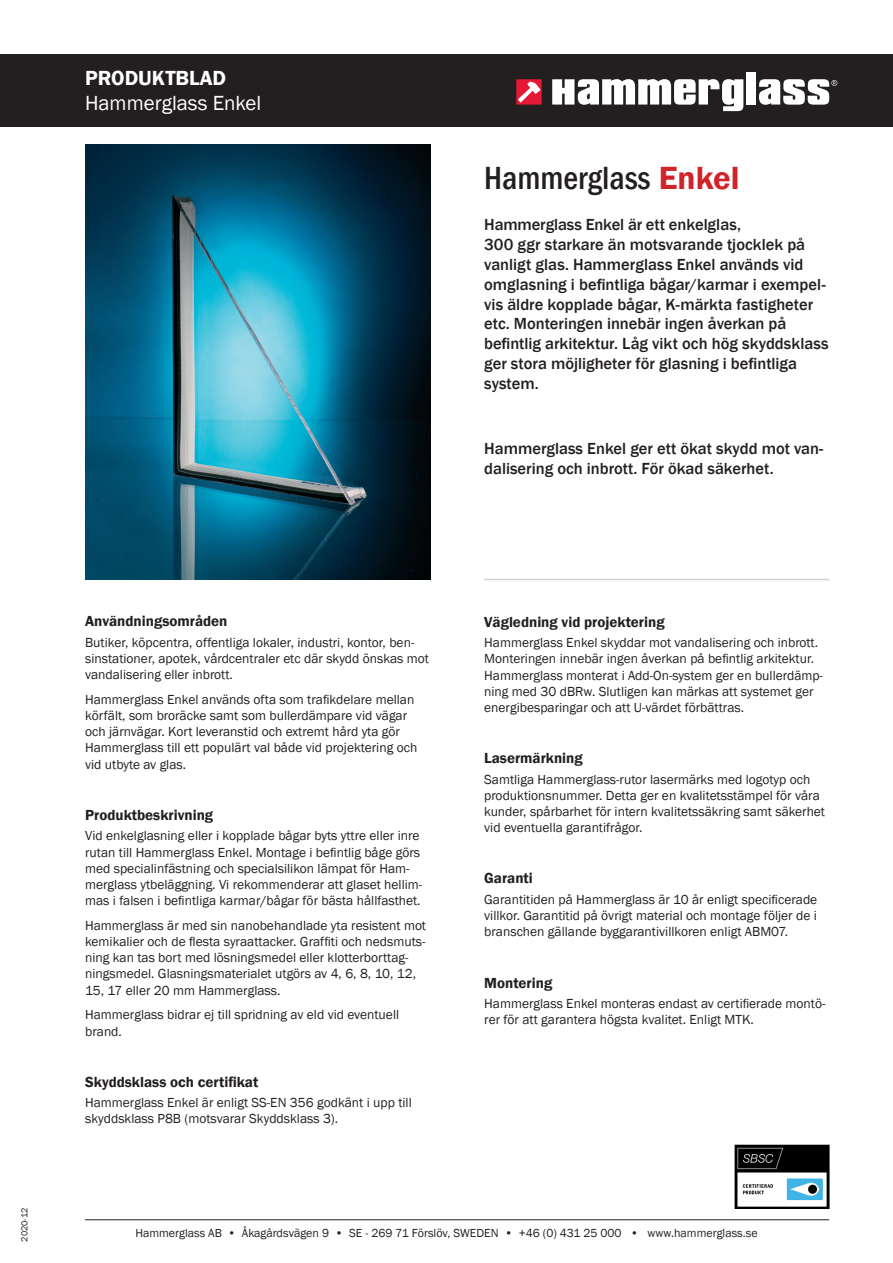
<style>
.page{position:relative;width:893px;height:1263px;background:#fff}
.page>*{position:absolute;margin:0;border:0;box-sizing:border-box;transform-origin:0 0}
.t1{font:500 condensed 33px "Franklin Gothic";color:#231f20}
.t2{font:21px "Franklin Gothic";color:#fff}
.t3{font:600 21px "Franklin Gothic";color:#fff}
.HmG_rubrikord_FrMC22{font:500 16.5px/19.8px "Franklin Gothic";color:#231f20}
.HmG_Ingress_11{font:500 16.5px/19.8px "Franklin Gothic";color:#231f20}
.HmG_Mellanrubrik_10{font:600 15px "Franklin Gothic";color:#231f20}
.HmG_Brödtext_9{font:13.5px/16.2px "Franklin Gothic";color:#231f20}
.t4{font:12px "Franklin Gothic";color:#231f20}
.t5{font:9px "Franklin Gothic";color:#231f20}
.s1{font-weight:600;font-stretch:normal;color:#d1232a}
</style>
<div class="page">
<div style="left:0;top:54px;width:893px;height:72px;background:#231f20"></div>
<div style="left:516px;top:79px;width:26px;height:26px;background:#e51836"></div>
<svg style="left:518px;top:82px;width:22px;height:20px"></svg>
<svg style="left:552px;top:79px;width:191px;height:32px"></svg>
<div style="left:747px;top:73px;width:9px;height:32px;background:#fff"></div>
<svg style="left:759px;top:79px;width:78px;height:26px"></svg>
<hr style="left:85px;top:1219px;width:744px;height:1px;background:#231f20">
<img style="left:85px;top:145px;width:345px;height:435px">
<hr style="left:484px;top:579px;width:345px;height:1px;background:#d1d2cc">
<img style="left:734px;top:1144px;width:95px;height:65px">
<p class="t5" style="left:19px;top:1242px;width:35px;rotate:-90deg">2020-12</p>
<p class="t3" style="left:85px;top:65px;width:143px">PRODUKTBLAD</p>
<p class="t2" style="left:85px;top:90px;width:178px">Hammerglass Enkel</p>
<p class="t1" style="left:484px;top:156px;width:257px">Hammerglass <span class="s1">Enkel</span></p>
<p class="HmG_rubrikord_FrMC22" style="left:484px;top:215px;width:346px">Hammerglass Enkel är ett enkelglas,<br>300 ggr starkare än motsvarande tjocklek på vanligt glas. Hammerglass Enkel används vid omglasning i befintliga bågar/karmar i exempel&shy;vis äldre kopplade bågar, K-märkta fastigheter etc. Monteringen innebär ingen åverkan på befintlig arkitektur. Låg vikt och hög skyddsklass ger stora möjligheter för glasning i befintliga system.</p>
<p class="HmG_Ingress_11" style="left:484px;top:439px;width:340px">Hammerglass Enkel ger ett ökat skydd mot van&shy;dalisering och inbrott. För ökad säkerhet.</p>
<p class="HmG_Mellanrubrik_10" style="left:85px;top:612px;width:144px">Användningsområden</p>
<p class="HmG_Brödtext_9" style="left:85px;top:634px;width:345px">Butiker, köpcentra, offentliga lokaler, industri, kontor, ben&shy;sinstationer, apotek, vårdcentraler etc där skydd önskas mot vandalisering eller inbrott.</p>
<p class="HmG_Brödtext_9" style="left:85px;top:691px;width:334px">Hammerglass Enkel används ofta som trafikdelare mellan körfält, som broräcke samt som bullerdämpare vid vägar och järnvägar. Kort leveranstid och extremt hård yta gör Hammerglass till ett populärt val både vid projektering och vid utbyte av glas.</p>
<p class="HmG_Mellanrubrik_10" style="left:85px;top:806px;width:130px">Produktbeskrivning</p>
<p class="HmG_Brödtext_9" style="left:85px;top:828px;width:339px">Vid enkelglasning eller i kopplade bågar byts yttre eller inre rutan till Hammerglass Enkel. Montage i befintlig båge görs med specialinfästning och specialsilikon lämpat för Ham&shy;merglass ytbeläggning. Vi rekommenderar att glaset hellim&shy;mas i falsen i befintliga karmar/bågar för bästa hållfasthet.</p>
<p class="HmG_Brödtext_9" style="left:85px;top:917px;width:342px">Hammerglass är med sin nanobehandlade yta resistent mot kemikalier och de flesta syraattacker. Graffiti och nedsmuts&shy;ning kan tas bort med lösningsmedel eller klotterborttag&shy;ningsmedel. Glasningsmaterialet utgörs av 4, 6, 8, 10, 12, 15, 17 eller 20 mm Hammerglass.</p>
<p class="HmG_Brödtext_9" style="left:85px;top:1007px;width:316px">Hammerglass bidrar ej till spridning av eld vid eventuell brand.</p>
<p class="HmG_Mellanrubrik_10" style="left:85px;top:1072px;width:175px">Skyddsklass och certifikat</p>
<p class="HmG_Brödtext_9" style="left:85px;top:1095px;width:328px">Hammerglass Enkel är enligt SS-EN 356 godkänt i upp till skyddsklass P8B (motsvarar Skyddsklass 3).</p>
<p class="HmG_Mellanrubrik_10" style="left:484px;top:612px;width:182px">Vägledning vid projektering</p>
<p class="HmG_Brödtext_9" style="left:484px;top:635px;width:340px">Hammerglass Enkel skyddar mot vandalisering och inbrott.<br>Monteringen innebär ingen åverkan på befintlig arkitektur.<br>Hammerglass monterat i Add-On-system ger en bullerdämp&shy;ning med 30 dBRw. Slutligen kan märkas att systemet ger energibesparingar och att U-värdet förbättras.</p>
<p class="HmG_Mellanrubrik_10" style="left:484px;top:749px;width:100px">Lasermärkning</p>
<p class="HmG_Brödtext_9" style="left:484px;top:771px;width:342px">Samtliga Hammerglass-rutor lasermärks med logotyp och produktionsnummer. Detta ger en kvalitetsstämpel för våra kunder, spårbarhet för intern kvalitetssäkring samt säkerhet vid eventuella garantifrågor.</p>
<p class="HmG_Mellanrubrik_10" style="left:484px;top:869px;width:50px">Garanti</p>
<p class="HmG_Brödtext_9" style="left:484px;top:891px;width:335px;text-align:justify">Garantitiden på Hammerglass är 10 år enligt specificerade villkor. Garantitid på övrigt material och montage följer de i branschen gällande byggarantivillkoren enligt ABM07.</p>
<p class="HmG_Mellanrubrik_10" style="left:484px;top:973px;width:70px">Montering</p>
<p class="HmG_Brödtext_9" style="left:484px;top:996px;width:343px">Hammerglass Enkel monteras endast av certifierade montö&shy;rer för att garantera högsta kvalitet. Enligt MTK.</p>
<p class="t4" style="left:135px;top:1226px;width:624px">Hammerglass AB • Åkagårdsvägen 9 • SE - 269 71 Förslöv, SWEDEN • +46 (0) 431 25 000 • www.hammerglass.se</p>
</div>
